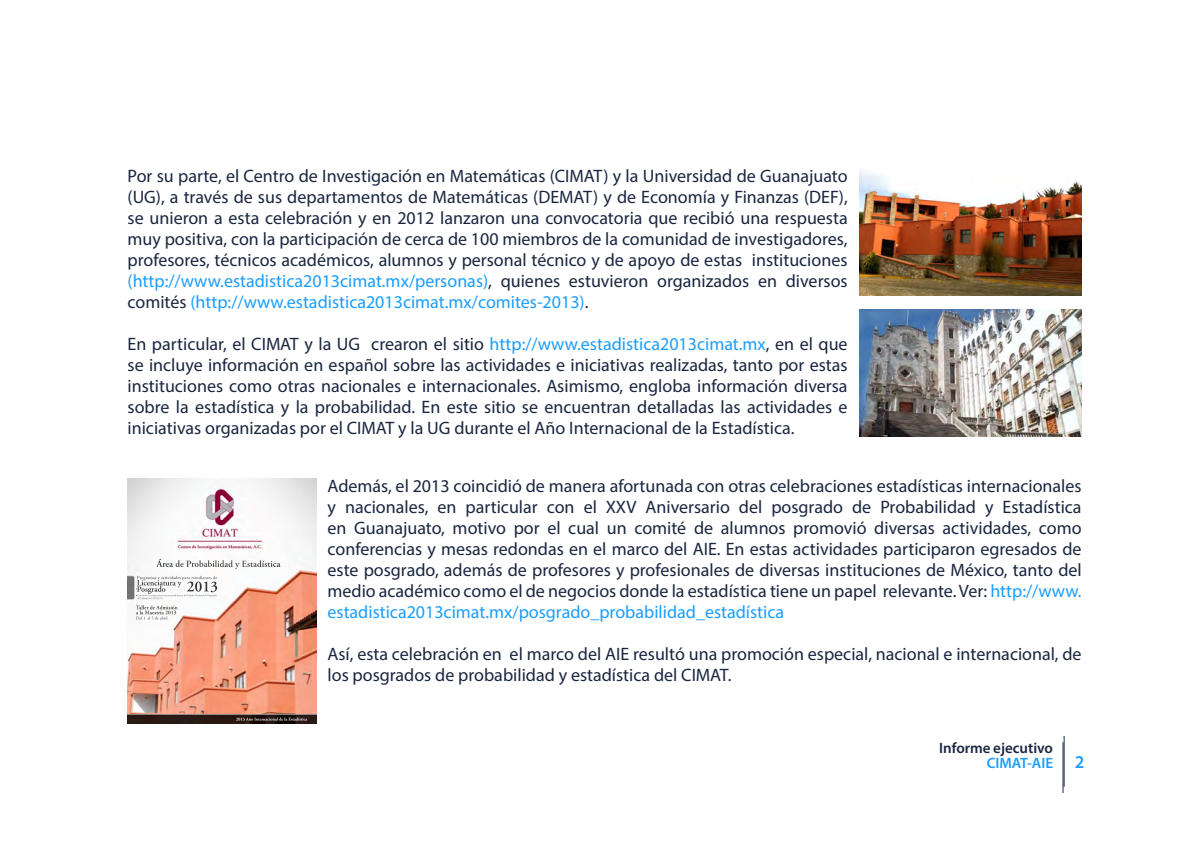
<style>
.page{position:relative;width:1188px;height:851px;background:#fff}
.page>*{position:absolute;margin:0;border:0;box-sizing:border-box;transform-origin:0 0}
.t1{font:18px/21px "Myriad Pro";color:#1a2640;text-align:justify}
.t2{font:600 18px "Myriad Pro";color:#1b9dff}
.t3{font:600 15px "Myriad Pro";color:#1a2640}
.t4{font:600 15px "Myriad Pro";color:#1b9dff}
.s1{color:#1b9dff}
</style>
<div class="page">
<hr style="left:1063px;top:742px;width:1px;height:50px;background:#1a2640">
<hr style="left:1064px;top:735px;width:1px;height:51px;background:#1a2640">
<img style="left:128px;top:478px;width:188px;height:236px">
<img style="left:128px;top:714px;width:188px;height:9px">
<img style="left:859px;top:309px;width:223px;height:127px">
<img style="left:859px;top:170px;width:223px;height:125px">
<p class="t1" style="left:128px;top:165px;width:722px">Por su parte, el Centro de Investigación en Matemáticas (CIMAT) y la Universidad de Guanajuato (UG), a través de sus departamentos de Matemáticas (DEMAT) y de Economía y Finanzas (DEF), se unieron a esta celebración y en 2012 lanzaron una convocatoria que recibió una respuesta muy positiva, con la participación de cerca de 100 miembros de la comunidad de investigadores, profesores, técnicos académicos, alumnos y personal técnico y de apoyo de estas instituciones <span class="s1">(http://www.estadistica2013cimat.mx/personas)</span>, quienes estuvieron organizados en diversos comités <span class="s1">(http://www.estadistica2013cimat.mx/comites-2013)</span>.</p>
<p class="t1" style="left:128px;top:333px;width:722px">En particular, el CIMAT y la UG crearon el sitio <span class="s1">http://www.estadistica2013cimat.mx</span>, en el que se incluye información en español sobre las actividades e iniciativas realizadas, tanto por estas instituciones como otras nacionales e internacionales. Asimismo, engloba información diversa sobre la estadística y la probabilidad. En este sitio se encuentran detalladas las actividades e iniciativas organizadas por el CIMAT y la UG durante el Año Internacional de la Estadística.</p>
<p class="t1" style="left:328px;top:475px;width:756px">Además, el 2013 coincidió de manera afortunada con otras celebraciones estadísticas internacionales y nacionales, en particular con el XXV Aniversario del posgrado de Probabilidad y Estadística en Guanajuato, motivo por el cual un comité de alumnos promovió diversas actividades, como conferencias y mesas redondas en el marco del AIE. En estas actividades participaron egresados de este posgrado, además de profesores y profesionales de diversas instituciones de México, tanto del medio académico como el de negocios donde la estadística tiene un papel relevante. Ver: <span class="s1">http://www. estadistica2013cimat.mx/posgrado_probabilidad_estadística</span></p>
<p class="t1" style="left:328px;top:643px;width:756px">Así, esta celebración en el marco del AIE resultó una promoción especial, nacional e internacional, de los posgrados de probabilidad y estadística del CIMAT.</p>
<p class="t3" style="left:939px;top:738px;width:115px">Informe ejecutivo</p>
<p class="t4" style="left:987px;top:753px;width:68px">CIMAT-AIE</p>
<p class="t2" style="left:1075px;top:750px;width:11px">2</p>
</div>
